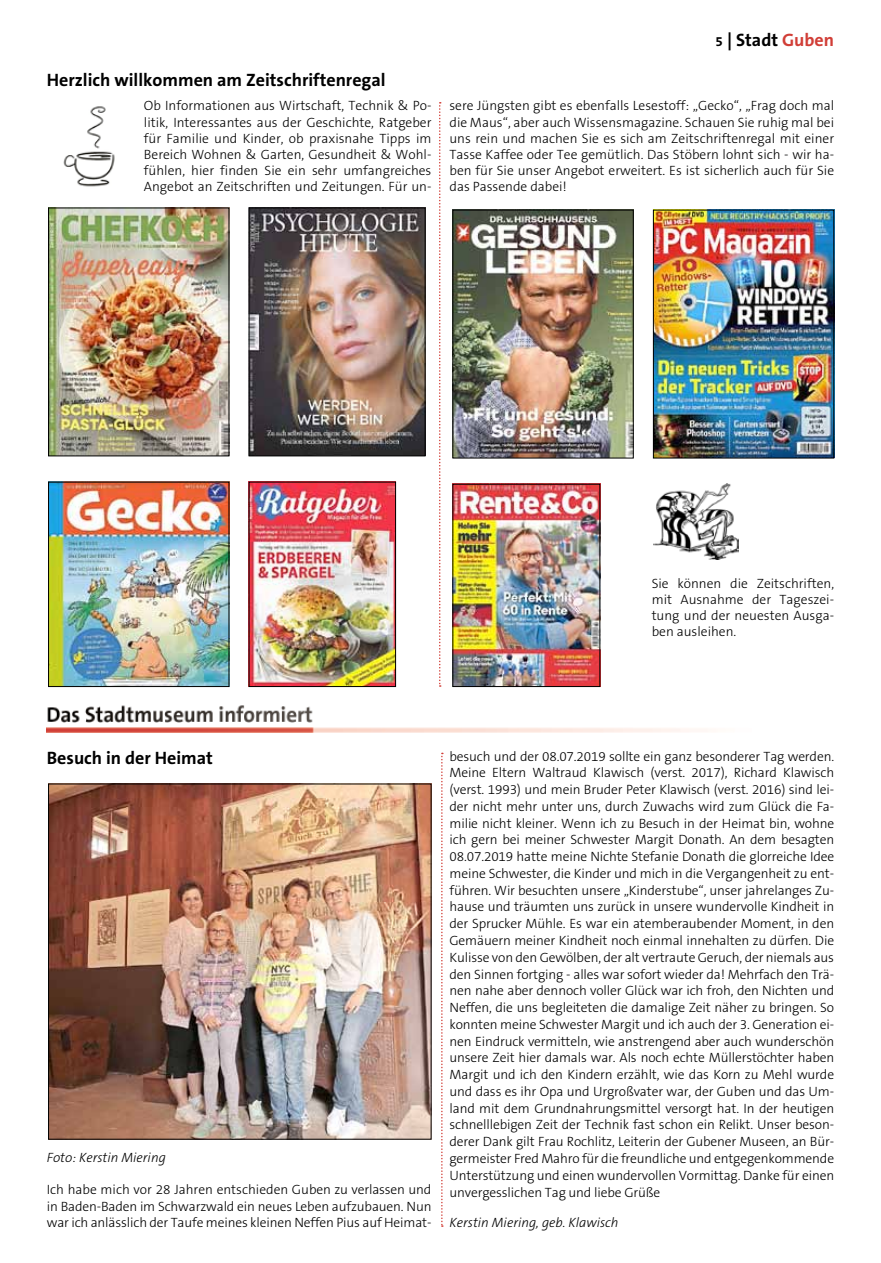
<style>
.page{position:relative;width:881px;height:1263px;background:#fff}
.page>*{position:absolute;margin:0;border:0;box-sizing:border-box;transform-origin:0 0}
.t1{font:700 18px "The Sans B7";color:#000}
.t2{font:300 13.5px/16.8px "The Sans B3";color:#000;text-align:justify}
.t3{font:italic 300 13.5px "The Sans B3";color:#000}
.s1{font-size:13.5px}
.s2{color:#d13e37}
</style>
<div class="page">
<svg style="left:439px;top:102px;width:1px;height:585px"></svg>
<img style="left:454px;top:212px;width:177px;height:244px">
<div style="left:452px;top:210px;width:181px;height:248px;border:1px solid #000"></div>
<img style="left:454px;top:486px;width:144px;height:199px">
<div style="left:452px;top:484px;width:148px;height:203px;border:1px solid #000"></div>
<img style="left:655px;top:212px;width:176px;height:244px">
<div style="left:653px;top:210px;width:180px;height:248px;border:1px solid #000"></div>
<img style="left:653px;top:484px;width:85px;height:76px">
<img style="left:63px;top:106px;width:52px;height:81px">
<img style="left:50px;top:210px;width:177px;height:244px">
<div style="left:48px;top:208px;width:181px;height:248px;border:1px solid #000"></div>
<img style="left:50px;top:484px;width:177px;height:201px">
<div style="left:48px;top:482px;width:181px;height:205px;border:1px solid #000"></div>
<img style="left:251px;top:210px;width:172px;height:244px">
<div style="left:249px;top:208px;width:176px;height:248px;border:1px solid #000"></div>
<img style="left:251px;top:484px;width:142px;height:201px">
<img style="left:47px;top:705px;width:660px;height:28px">
<img style="left:50px;top:786px;width:379px;height:351px">
<svg style="left:441px;top:753px;width:1px;height:474px"></svg>
<h1 class="t1" style="left:715px;top:30px;width:120px"><span class="s1">5</span> | Stadt <span class="s2">Guben</span></h1>
<h1 class="t1" style="left:47px;top:70px;width:340px">Herzlich willkommen am Zeitschriftenregal</h1>
<p class="t2" style="left:144px;top:98px;width:289px;line-height:16.2px">Ob Informationen aus Wirtschaft, Technik &amp; Po&shy;litik, Interessantes aus der Geschichte, Ratgeber für Familie und Kinder, ob praxisnahe Tipps im Bereich Wohnen &amp; Garten, Gesundheit &amp; Wohl&shy;fühlen, hier finden Sie ein sehr umfangreiches Angebot an Zeitschriften und Zeitungen. Für un-</p>
<p class="t2" style="left:449px;top:98px;width:386px;line-height:16.2px">sere Jüngsten gibt es ebenfalls Lesestoff: „Gecko“, „Frag doch mal die Maus“, aber auch Wissensmagazine. Schauen Sie ruhig mal bei uns rein und machen Sie es sich am Zeitschriftenregal mit einer Tasse Kaffee oder Tee gemütlich. Das Stöbern lohnt sich - wir ha&shy;ben für Sie unser Angebot erweitert. Es ist sicherlich auch für Sie das Passende dabei!</p>
<p class="t2" style="left:651px;top:575px;width:184px;line-height:16.2px">Sie können die Zeitschriften, mit Ausnahme der Tageszei&shy;tung und der neuesten Ausga&shy;ben ausleihen.</p>
<h1 class="t1" style="left:47px;top:748px;width:168px">Besuch in der Heimat</h1>
<p class="t3" style="left:47px;top:1150px;width:120px">Foto: Kerstin Miering</p>
<p class="t2" style="left:47px;top:1182px;width:386px;line-height:16.2px">Ich habe mich vor 28 Jahren entschieden Guben zu verlassen und in Baden-Baden im Schwarzwald ein neues Leben aufzubauen. Nun war ich anlässlich der Taufe meines kleinen Neffen Pius auf Heimat-</p>
<p class="t2" style="left:449px;top:748px;width:386px">besuch und der 08.07.2019 sollte ein ganz besonderer Tag werden.<br>Meine Eltern Waltraud Klawisch (verst. 2017), Richard Klawisch (verst. 1993) und mein Bruder Peter Klawisch (verst. 2016) sind lei&shy;der nicht mehr unter uns, durch Zuwachs wird zum Glück die Fa&shy;milie nicht kleiner. Wenn ich zu Besuch in der Heimat bin, wohne ich gern bei meiner Schwester Margit Donath. An dem besagten 08.07.2019 hatte meine Nichte Stefanie Donath die glorreiche Idee meine Schwester, die Kinder und mich in die Vergangenheit zu ent&shy;führen. Wir besuchten unsere „Kinderstube“, unser jahrelanges Zu&shy;hause und träumten uns zurück in unsere wundervolle Kindheit in der Sprucker Mühle. Es war ein atemberaubender Moment, in den Gemäuern meiner Kindheit noch einmal innehalten zu dürfen. Die Kulisse von den Gewölben, der alt vertraute Geruch, der niemals aus den Sinnen fortging - alles war sofort wieder da! Mehrfach den Trä&shy;nen nahe aber dennoch voller Glück war ich froh, den Nichten und Neffen, die uns begleiteten die damalige Zeit näher zu bringen. So konnten meine Schwester Margit und ich auch der 3. Generation ei&shy;nen Eindruck vermitteln, wie anstrengend aber auch wunderschön unsere Zeit hier damals war. Als noch echte Müllerstöchter haben Margit und ich den Kindern erzählt, wie das Korn zu Mehl wurde und dass es ihr Opa und Urgroßvater war, der Guben und das Um&shy;land mit dem Grundnahrungsmittel versorgt hat. In der heutigen schnelllebigen Zeit der Technik fast schon ein Relikt. Unser beson&shy;derer Dank gilt Frau Rochlitz, Leiterin der Gubener Museen, an Bür&shy;germeister Fred Mahro für die freundliche und entgegenkommende Unterstützung und einen wundervollen Vormittag. Danke für einen unvergesslichen Tag und liebe Grüße</p>
<p class="t3" style="left:449px;top:1215px;width:170px">Kerstin Miering, geb. Klawisch</p>
</div>
